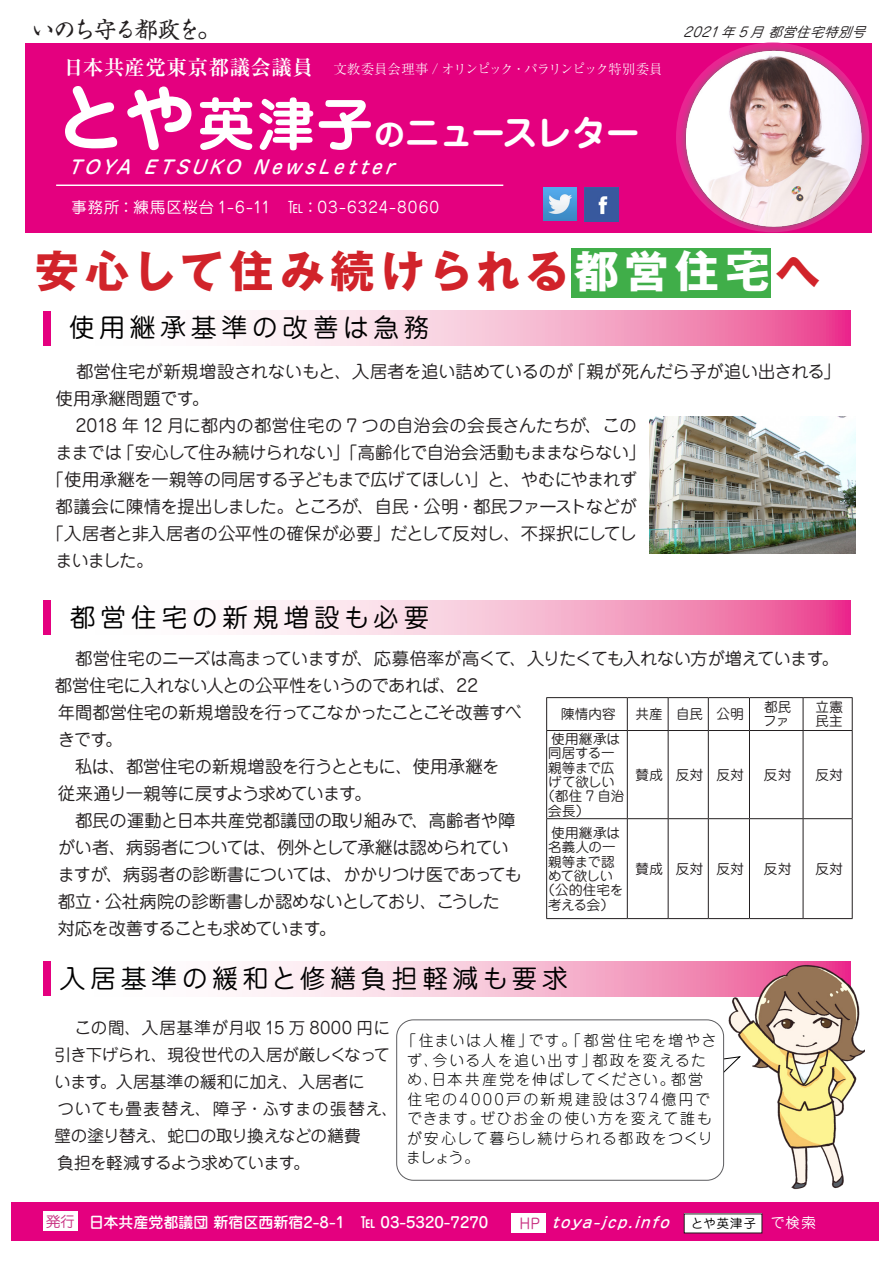
<style>
.page{position:relative;width:893px;height:1263px;background:#fff}
.page>*{position:absolute;margin:0;border:0;box-sizing:border-box;transform-origin:0 0}
.段落スタイル_1{font:700 44.25px "Gothic MB101 Pro";letter-spacing:.14em;color:#d1232a}
.t1{font:700 34.8px "Jun 501 Pro";letter-spacing:-.025em;color:#fff}
.段落スタイル_3{font:25.5px "Jun 201 Pro";letter-spacing:.2em;color:#000}
.t2{font:22.5px "Shinsei Kai Pro CBSK1";letter-spacing:-.07em;color:#231f20}
.t3{font:700 20.55px "Ryumin Pro";letter-spacing:.025em;color:#fff}
.t4{font:italic 500 18.45px "Jun 34 Pro";color:#fff}
.t5{font:17.25px/27px "Jun 201 Pro";letter-spacing:-.02em;color:#231f20}
.t6{font:17.25px "Jun 201 Pro";letter-spacing:-.05em;color:#231f20}
.t7{font:17.25px "Jun 201 Pro";color:#231f20}
.t8{font:17.25px "Jun 201 Pro";letter-spacing:-.045em;color:#231f20}
.t9{font:17.25px "Jun 201 Pro";letter-spacing:-.04em;color:#231f20}
.t10{font:16.5px/27px "Jun 201 Pro";letter-spacing:-.005em;color:#231f20;text-align:justify}
.t11{font:16.5px "Jun 201 Pro";letter-spacing:-.045em;color:#231f20}
.t12{font:15.45px "Jun 201 Pro";letter-spacing:.06em;color:#fff}
.段落スタイル_1-2{font:300 15px/19.5px "Jun 101 Pro";letter-spacing:.115em;color:#000}
.段落スタイル_1-3{font:500 15px "Jun 34 Pro";color:#fff}
.段落スタイル_1-4{font:italic 500 15px "Jun 34 Pro";color:#fff}
.段落スタイル_1-5{font:14.4px "Jun 201 Pro";color:#c72f80}
.t13{font:13.5px/14.4px "Jun 201 Pro";letter-spacing:.01em;color:#231f20}
.t14{font:300 13.35px "Ryumin Pro";letter-spacing:-.05em;color:#fff}
.t15{font:italic 13.35px "Jun 201 Pro";color:#231f20}
.段落スタイル_1-6{font:12.3px "Jun 201 Pro";letter-spacing:.09em;color:#000}
.s1{font-family:"Jun 101 Pro"}
.s2{font-size:71.4px}
.s3{font-size:57.6px}
.s4{font-size:30.75px}
.s5{color:#fff}
.s6{font-size:14.4px;color:#fff}
</style>
<div class="page">
<div style="left:571px;top:248px;width:199px;height:49px;background:#40ae49"></div>
<svg style="left:243px;top:600px;width:607px;height:35px;background:#f5adcb"></svg>
<div style="left:44px;top:600px;width:7px;height:35px;background:#e4007f"></div>
<div style="left:26px;top:43px;width:846px;height:189px;background:#e4007f"></div>
<hr style="left:56px;top:185px;width:447px;height:1px;background:#fff">
<div style="left:678px;top:43px;width:190px;height:191px;background:#6e6b68;opacity:.75"></div>
<img style="left:682px;top:48px;width:180px;height:182px">
<div style="left:11px;top:1203px;width:867px;height:38px;background:#e4007f"></div>
<div style="left:43px;top:1211px;width:35px;height:20px;background:#fff"></div>
<div style="left:511px;top:1213px;width:35px;height:19px;background:#fff"></div>
<div style="left:684px;top:1214px;width:78px;height:19px;background:#fff"></div>
<img style="left:585px;top:188px;width:34px;height:33px">
<img style="left:543px;top:188px;width:33px;height:33px">
<svg style="left:243px;top:311px;width:607px;height:35px;background:#f5adcb"></svg>
<div style="left:44px;top:311px;width:7px;height:35px;background:#e4007f"></div>
<img style="left:649px;top:416px;width:207px;height:138px">
<svg style="left:50px;top:961px;width:800px;height:35px"></svg>
<div style="left:43px;top:961px;width:7px;height:35px;background:#e4007f"></div>
<svg style="left:724px;top:1056px;width:5px;height:45px"></svg>
<div style="left:396px;top:1020px;width:328px;height:160px;border:1px solid #5c5c5f;border-radius:17px"></div>
<hr style="left:546px;top:697px;width:81px;height:1px;background:#231f20">
<hr style="left:546px;top:698px;width:1px;height:32px;background:#231f20">
<hr style="left:627px;top:697px;width:41px;height:1px;background:#231f20">
<hr style="left:627px;top:698px;width:1px;height:32px;background:#231f20">
<hr style="left:668px;top:697px;width:40px;height:1px;background:#231f20">
<hr style="left:668px;top:698px;width:1px;height:32px;background:#231f20">
<hr style="left:708px;top:697px;width:41px;height:1px;background:#231f20">
<hr style="left:708px;top:698px;width:1px;height:32px;background:#231f20">
<hr style="left:749px;top:697px;width:54px;height:1px;background:#231f20">
<hr style="left:749px;top:698px;width:1px;height:32px;background:#231f20">
<hr style="left:803px;top:697px;width:50px;height:1px;background:#231f20">
<hr style="left:803px;top:698px;width:1px;height:32px;background:#231f20">
<hr style="left:852px;top:698px;width:1px;height:32px;background:#231f20">
<hr style="left:546px;top:730px;width:81px;height:1px;background:#231f20">
<hr style="left:546px;top:731px;width:1px;height:87px;background:#231f20">
<hr style="left:627px;top:730px;width:41px;height:1px;background:#231f20">
<hr style="left:627px;top:731px;width:1px;height:87px;background:#231f20">
<hr style="left:668px;top:730px;width:40px;height:1px;background:#231f20">
<hr style="left:668px;top:731px;width:1px;height:87px;background:#231f20">
<hr style="left:708px;top:730px;width:41px;height:1px;background:#231f20">
<hr style="left:708px;top:731px;width:1px;height:87px;background:#231f20">
<hr style="left:749px;top:730px;width:54px;height:1px;background:#231f20">
<hr style="left:749px;top:731px;width:1px;height:87px;background:#231f20">
<hr style="left:803px;top:730px;width:50px;height:1px;background:#231f20">
<hr style="left:803px;top:731px;width:1px;height:87px;background:#231f20">
<hr style="left:852px;top:731px;width:1px;height:87px;background:#231f20">
<hr style="left:546px;top:818px;width:81px;height:1px;background:#231f20">
<hr style="left:546px;top:819px;width:1px;height:99px;background:#231f20">
<hr style="left:627px;top:818px;width:41px;height:1px;background:#231f20">
<hr style="left:627px;top:819px;width:1px;height:99px;background:#231f20">
<hr style="left:668px;top:818px;width:40px;height:1px;background:#231f20">
<hr style="left:668px;top:819px;width:1px;height:99px;background:#231f20">
<hr style="left:708px;top:818px;width:41px;height:1px;background:#231f20">
<hr style="left:708px;top:819px;width:1px;height:99px;background:#231f20">
<hr style="left:749px;top:818px;width:54px;height:1px;background:#231f20">
<hr style="left:749px;top:819px;width:1px;height:99px;background:#231f20">
<hr style="left:803px;top:818px;width:50px;height:1px;background:#231f20">
<hr style="left:803px;top:819px;width:1px;height:99px;background:#231f20">
<hr style="left:852px;top:819px;width:1px;height:99px;background:#231f20">
<hr style="left:546px;top:918px;width:81px;height:1px;background:#231f20">
<hr style="left:627px;top:918px;width:41px;height:1px;background:#231f20">
<hr style="left:668px;top:918px;width:40px;height:1px;background:#231f20">
<hr style="left:708px;top:918px;width:41px;height:1px;background:#231f20">
<hr style="left:749px;top:918px;width:54px;height:1px;background:#231f20">
<hr style="left:803px;top:918px;width:50px;height:1px;background:#231f20">
<img style="left:729px;top:964px;width:135px;height:226px">
<p class="t2" style="left:32px;top:12px;width:189px">いのち守る都政を。</p>
<p class="t3" style="left:63px;top:51px;width:251px">日本共産党東京都議会議員</p>
<p class="t14" style="left:333px;top:58px;width:331px">文教委員会理事 <span class="s1">/</span> オリンピック・パラリンピック特別委員</p>
<p class="t1" style="left:55px;top:105px;width:587px"><span class="s2">とや</span><span class="s3">英津子</span><span class="s4">の</span>ニュースレター</p>
<p class="t4" style="left:68px;top:153px;width:337px">TOYA ETSUKO NewsLetter</p>
<p class="t12" style="left:71px;top:195px;width:369px">事務所：練馬区桜台 1-6-11　℡：03-6324-8060</p>
<p class="t15" style="left:683px;top:21px;width:190px">2021 年 5 月 都営住宅特別号</p>
<p class="段落スタイル_1" style="left:35px;top:234px;width:787px">安心して住み続けられる<span class="s5">都営住宅</span>へ</p>
<p class="段落スタイル_3" style="left:69px;top:307px;width:362px">使用継承基準の改善は急務</p>
<p class="t5" style="left:56px;top:356px;width:786px">　都営住宅が新規増設されないもと、入居者を追い詰めているのが「親が死んだら子が追い出される」使用承継問題です。</p>
<p class="t7" style="left:59px;top:412px;width:580px">　2018 年 12 月に都内の都営住宅の 7 つの自治会の会長さんたちが、この</p>
<p class="t5" style="left:56px;top:437px;width:591px">ままでは「安心して住み続けられない」「高齢化で自治会活動もままならない」</p>
<p class="t5" style="left:47px;top:464px;width:591px">「使用承継を一親等の同居する子どもまで広げてほしい」と、やむにやまれず</p>
<p class="t8" style="left:56px;top:493px;width:582px">都議会に陳情を提出しました。ところが、自民・公明・都民ファーストなどが</p>
<p class="t5" style="left:47px;top:518px;width:591px">「入居者と非入居者の公平性の確保が必要」だとして反対し、不採択にしてし</p>
<p class="t5" style="left:56px;top:545px;width:99px">まいました。</p>
<p class="段落スタイル_3" style="left:70px;top:597px;width:361px">都営住宅の新規増設も必要</p>
<p class="t5" style="left:55px;top:643px;width:785px">　都営住宅のニーズは高まっていますが、応募倍率が高くて、入りたくても入れない方が増えています。都営住宅に入れない人との公平性をいうのであれば、22</p>
<p class="t5" style="left:58px;top:697px;width:466px">年間都営住宅の新規増設を行ってこなかったことこそ改善すべ</p>
<p class="t5" style="left:58px;top:724px;width:66px">きです。</p>
<p class="t5" style="left:58px;top:751px;width:443px">　私は、都営住宅の新規増設を行うとともに、使用承継を</p>
<p class="t6" style="left:58px;top:780px;width:315px">従来通り一親等に戻すよう求めています。</p>
<p class="t5" style="left:58px;top:805px;width:459px">　都民の運動と日本共産党都議団の取り組みで、高齢者や障</p>
<p class="t5" style="left:58px;top:832px;width:453px">がい者、病弱者については、例外として承継は認められてい</p>
<p class="t9" style="left:58px;top:861px;width:465px">ますが、病弱者の診断書については、かかりつけ医であっても</p>
<p class="t5" style="left:58px;top:886px;width:443px">都立・公社病院の診断書しか認めないとしており、こうした</p>
<p class="t6" style="left:58px;top:915px;width:280px">対応を改善することも求めています。</p>
<p class="段落スタイル_3" style="left:60px;top:958px;width:510px">入居基準の緩和と修繕負担軽減も要求</p>
<p class="t10" style="left:55px;top:1012px;width:337px">　この間、入居基準が月収 15 万 8000 円に引き下げられ、現役世代の入居が厳しくなっています。入居基準の緩和に加え、入居者に</p>
<p class="t10" style="left:55px;top:1093px;width:345px">ついても畳表替え、障子・ふすまの張替え、壁の塗り替え、蛇口の取り換えなどの繕費</p>
<p class="t11" style="left:57px;top:1150px;width:254px">負担を軽減するよう求めています。</p>
<p class="t13" style="left:561px;top:705px;width:56px">陳情内容</p>
<p class="t13" style="left:636px;top:705px;width:29px">共産</p>
<p class="t13" style="left:676px;top:705px;width:28px">自民</p>
<p class="t13" style="left:717px;top:705px;width:29px">公明</p>
<p class="t13" style="left:763px;top:698px;width:29px">都民ファ</p>
<p class="t13" style="left:815px;top:698px;width:29px">立憲</p>
<p class="t13" style="left:815px;top:713px;width:29px">民主</p>
<p class="t13" style="left:551px;top:730px;width:71px">使用継承は</p>
<p class="t13" style="left:548px;top:744px;width:68px">同居する一</p>
<p class="t13" style="left:548px;top:759px;width:68px">親等まで広</p>
<p class="t13" style="left:548px;top:773px;width:68px">げて欲しい</p>
<p class="t13" style="left:541px;top:787px;width:84px">（都住 7 自治</p>
<p class="t13" style="left:548px;top:802px;width:43px">会長）</p>
<p class="t13" style="left:635px;top:766px;width:29px">賛成</p>
<p class="t13" style="left:676px;top:766px;width:29px">反対</p>
<p class="t13" style="left:717px;top:766px;width:29px">反対</p>
<p class="t13" style="left:764px;top:766px;width:29px">反対</p>
<p class="t13" style="left:815px;top:766px;width:29px">反対</p>
<p class="t13" style="left:541px;top:824px;width:84px;text-align:center">使用継承は名義人の一親等まで認めて欲しい<br>（公的住宅を考える会）</p>
<p class="t13" style="left:635px;top:860px;width:29px">賛成</p>
<p class="t13" style="left:676px;top:860px;width:29px">反対</p>
<p class="t13" style="left:717px;top:860px;width:29px">反対</p>
<p class="t13" style="left:764px;top:860px;width:29px">反対</p>
<p class="t13" style="left:815px;top:860px;width:29px">反対</p>
<p class="段落スタイル_1-2" style="left:406px;top:1029px;width:312px;text-indent:-5px">「住まいは人権」です。「都営住宅を増やさず、今いる人を追い出す」都政を変えるため、日本共産党を伸ばしてください。都営住宅の4000戸の新規建設は374億円でできます。ぜひお金の使い方を変えて誰もが安心して暮らし続けられる都政をつくりましょう。</p>
<p class="段落スタイル_1-5" style="left:46px;top:1210px;width:30px">発行</p>
<p class="段落スタイル_1-5" style="left:520px;top:1212px;width:22px">HP</p>
<p class="段落スタイル_1-4" style="left:552px;top:1210px;width:125px">toya-jcp.info</p>
<p class="段落スタイル_1-6" style="left:691px;top:1214px;width:126px">とや英津子　<span class="s6">で検索</span></p>
<p class="段落スタイル_1-3" style="left:45px;top:1210px;width:500px">　　　日本共産党都議団 新宿区西新宿2-8-1　℡ 03-5320-7270　 　　</p>
</div>
